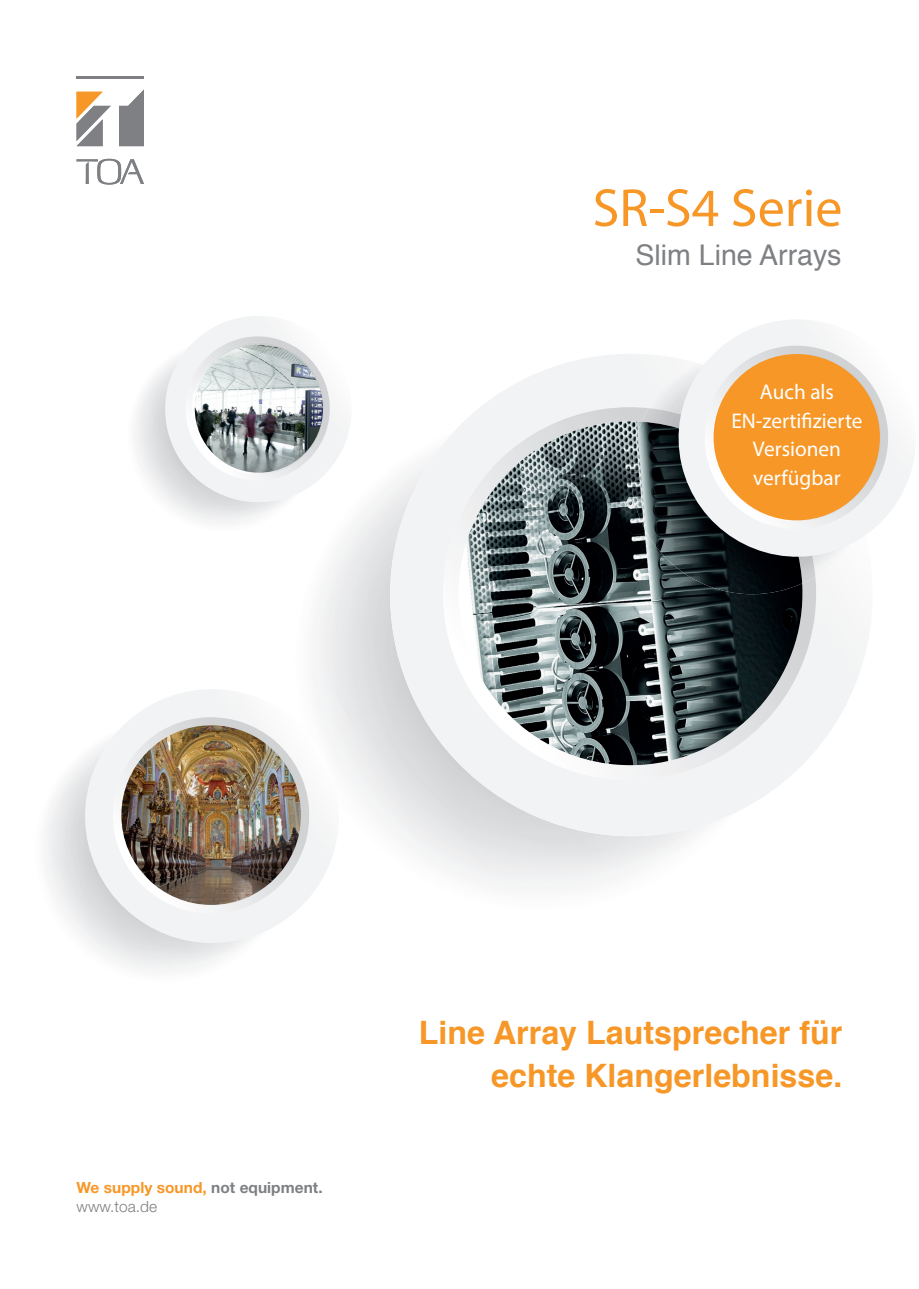
<style>
.page{position:relative;width:919px;height:1289px;background:#fff}
.page>*{position:absolute;margin:0;border:0;box-sizing:border-box;transform-origin:0 0}
.t1{font:54px "Myriad Pro";color:#f79727}
.t2{font:700 32.25px/42.9px "Helvetica";color:#f79727;text-align:right}
.t3{font:28.5px "Helvetica";color:#7e8083}
.t4{font:21.3px/28.5px "Myriad Pro";color:#fff;text-align:center}
.t5{font:700 15.45px/18.8px "Helvetica Neue LT Std";letter-spacing:.005em;color:#f79727}
.s1{color:#7e8083}
.s2{font-weight:300;color:#7e8083}
</style>
<div class="page">
<svg style="left:424px;top:386px;width:417px;height:417px"></svg>
<img style="left:385px;top:697px;width:58px;height:55px">
<img style="left:385px;top:630px;width:51px;height:68px">
<svg style="left:382px;top:360px;width:195px;height:270px"></svg>
<svg style="left:443px;top:535px;width:374px;height:245px"></svg>
<svg style="left:614px;top:421px;width:16px;height:1px"></svg>
<svg style="left:156px;top:316px;width:205px;height:195px"></svg>
<img style="left:195px;top:344px;width:128px;height:128px;border-radius:64px">
<svg style="left:73px;top:689px;width:278px;height:266px"></svg>
<svg style="left:101px;top:714px;width:220px;height:211px"></svg>
<img style="left:121px;top:725px;width:180px;height:179px;border-radius:90px">
<svg style="left:77px;top:92px;width:34px;height:54px"></svg>
<svg style="left:119px;top:89px;width:25px;height:57px"></svg>
<hr style="left:77px;top:77px;width:67px;height:2px;background:#7e8083">
<svg style="left:77px;top:159px;width:67px;height:25px"></svg>
<img style="left:648px;top:363px;width:192px;height:213px">
<img style="left:641px;top:408px;width:174px;height:175px">
<img style="left:631px;top:425px;width:9px;height:37px">
<svg style="left:667px;top:320px;width:245px;height:248px"></svg>
<svg style="left:693px;top:343px;width:206px;height:197px"></svg>
<div style="left:713px;top:354px;width:166px;height:166px;background:#f79727;border-radius:50%"></div>
<h1 class="t1" style="left:592px;top:174px;width:251px">SR-S4 Serie</h1>
<p class="t3" style="left:635px;top:233px;width:207px">Slim Line Arrays</p>
<p class="t4" style="left:731px;top:378px;width:133px">Auch als<br>EN-zertifizierte<br>Versionen verfügbar</p>
<p class="t5" style="left:77px;top:1178px;width:247px">We supply sound, <span class="s1">not equipment. </span><span class="s2">www.toa.de</span></p>
<p class="t2" style="left:419px;top:1012px;width:425px">Line Array Lautsprecher für echte Klangerlebnisse.</p>
</div>
